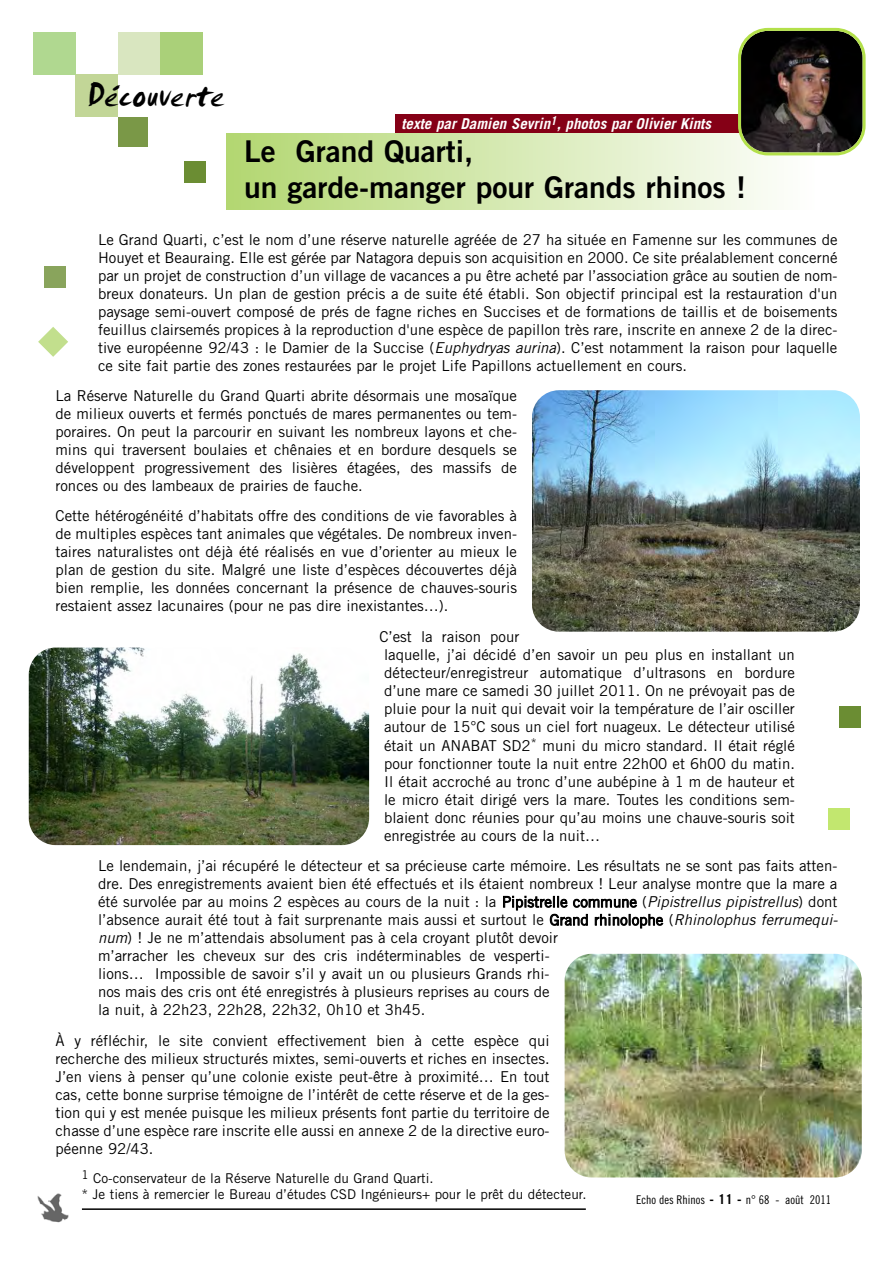
<style>
.page{position:relative;width:893px;height:1263px;background:#fff}
.page>*{position:absolute;margin:0;border:0;box-sizing:border-box;transform-origin:0 0}
.t1{font:36px "Smudger Plain";color:#000}
.t2{font:30px/36px "Trade Gothic Bold Two";color:#000}
.t3{font:15px/18px "Trade Gothic";color:#000;text-align:justify}
.t4{font:italic 700 15px "Trade Gothic";color:#fff}
.t5{font:13.5px/16.2px "Trade Gothic";color:#000}
.t6{font:12px "Trade Gothic Cond Eighteen";color:#000}
.s1{font-style:italic}
.s2{font-family:"Trade Gothic";font-weight:700;font-size:13.5px}
</style>
<div class="page">
<hr style="left:82px;top:1208px;width:504px;height:2px;background:#000">
<img style="left:38px;top:1193px;width:31px;height:30px">
<img style="left:532px;top:390px;width:328px;height:242px;border-radius:27px">
<img style="left:29px;top:647px;width:340px;height:198px;border-radius:27px">
<img style="left:565px;top:954px;width:297px;height:223px;border-radius:27px">
<div style="left:75px;top:74px;width:43px;height:43px;background:#c2d697"></div>
<div style="left:33px;top:32px;width:42px;height:42px;background:#b0d890"></div>
<div style="left:118px;top:32px;width:42px;height:42px;background:#d9e6c0"></div>
<div style="left:160px;top:32px;width:43px;height:42px;background:#aad079"></div>
<div style="left:118px;top:117px;width:30px;height:30px;background:#7a9847"></div>
<div style="left:184px;top:161px;width:22px;height:21px;background:#6b8d33"></div>
<div style="left:45px;top:267px;width:21px;height:21px;background:#89a45c"></div>
<div style="left:839px;top:706px;width:21px;height:21px;background:#6b8d33"></div>
<div style="left:828px;top:808px;width:21px;height:21px;background:#c2e76f"></div>
<svg style="left:38px;top:327px;width:30px;height:30px"></svg>
<div style="left:226px;top:133px;width:588px;height:77px;background:linear-gradient(to right,#b3d771,#fefefc)"></div>
<div style="left:395px;top:114px;width:369px;height:19px;background:#850016"></div>
<svg style="left:738px;top:28px;width:128px;height:127px;background:#3d392b"></svg>
<h1 class="t1" style="left:87px;top:73px;width:139px">Découverte</h1>
<p class="t4" style="left:401px;top:114px;width:311px">texte par Damien Sevrin<sup>1</sup>, photos par Olivier Kints</p>
<h2 class="t2" style="left:244px;top:132px;width:503px">Le Grand Quarti,<br>un garde-manger pour Grands rhinos !</h2>
<p class="t3" style="left:98px;top:231px;width:741px">Le Grand Quarti, c’est le nom d’une réserve naturelle agréée de 27 ha située en Famenne sur les communes de Houyet et Beauraing. Elle est gérée par Natagora depuis son acquisition en 2000. Ce site préalablement concerné par un projet de construction d’un village de vacances a pu être acheté par l’association grâce au soutien de nom&shy;breux donateurs. Un plan de gestion précis a de suite été établi. Son objectif principal est la restauration d'un paysage semi-ouvert composé de prés de fagne riches en Succises et de formations de taillis et de boisements feuillus clairsemés propices à la reproduction d'une espèce de papillon très rare, inscrite en annexe 2 de la direc&shy;tive européenne 92/43 : le Damier de la Succise (<span class="s1">Euphydryas aurina</span>). C’est notamment la raison pour laquelle ce site fait partie des zones restaurées par le projet Life Papillons actuellement en cours.</p>
<p class="t3" style="left:55px;top:387px;width:463px">La Réserve Naturelle du Grand Quarti abrite désormais une mosaïque de milieux ouverts et fermés ponctués de mares permanentes ou tem&shy;poraires. On peut la parcourir en suivant les nombreux layons et che&shy;mins qui traversent boulaies et chênaies et en bordure desquels se développent progressivement des lisières étagées, des massifs de ronces ou des lambeaux de prairies de fauche.</p>
<p class="t3" style="left:55px;top:507px;width:463px">Cette hétérogénéité d’habitats offre des conditions de vie favorables à de multiples espèces tant animales que végétales. De nombreux inven&shy;taires naturalistes ont déjà été réalisés en vue d’orienter au mieux le plan de gestion du site. Malgré une liste d’espèces découvertes déjà bien remplie, les données concernant la présence de chauves-souris restaient assez lacunaires (pour ne pas dire inexistantes…).</p>
<p class="t3" style="left:384px;top:627px;width:412px;text-align:left;text-indent:-5px">C’est la raison pour<br>laquelle, j’ai décidé d’en savoir un peu plus en installant un détecteur/enregistreur automatique d’ultrasons en bordure d’une mare ce samedi 30 juillet 2011. On ne prévoyait pas de pluie pour la nuit qui devait voir la température de l’air osciller autour de 15°C sous un ciel fort nuageux. Le détecteur utilisé</p>
<p class="t3" style="left:384px;top:737px;width:412px">était un ANABAT SD2<sup>*</sup> muni du micro standard. Il était réglé pour fonctionner toute la nuit entre 22h00 et 6h00 du matin.<br>Il était accroché au tronc d’une aubépine à 1 m de hauteur et le micro était dirigé vers la mare. Toutes les conditions sem&shy;blaient donc réunies pour qu’au moins une chauve-souris soit enregistrée au cours de la nuit…</p>
<p class="t3" style="left:98px;top:857px;width:745px;text-align:left">Le lendemain, j’ai récupéré le détecteur et sa précieuse carte mémoire. Les résultats ne se sont pas faits atten&shy;dre. Des enregistrements avaient bien été effectués et ils étaient nombreux ! Leur analyse montre que la mare a été survolée par au moins 2 espèces au cours de la nuit : la Pipistrelle commune (<span class="s1">Pipistrellus pipistrellus</span>) dont l’absence aurait été tout à fait surprenante mais aussi et surtout le Grand rhinolophe (<span class="s1">Rhinolophus ferrumequi&shy;num</span>) ! Je ne m’attendais absolument pas à cela croyant plutôt devoir<br>m’arracher les cheveux sur des cris indéterminables de vesperti-<br>lions… Impossible de savoir s’il y avait un ou plusieurs Grands rhi-<br>nos mais des cris ont été enregistrés à plusieurs reprises au cours de<br>la nuit, à 22h23, 22h28, 22h32, 0h10 et 3h45.</p>
<p class="t3" style="left:55px;top:1031px;width:496px">À y réfléchir, le site convient effectivement bien à cette espèce qui recherche des milieux structurés mixtes, semi-ouverts et riches en insectes.<br>J’en viens à penser qu’une colonie existe peut-être à proximité… En tout cas, cette bonne surprise témoigne de l’intérêt de cette réserve et de la ges&shy;tion qui y est menée puisque les milieux présents font partie du territoire de chasse d’une espèce rare inscrite elle aussi en annexe 2 de la directive euro&shy;péenne 92/43.</p>
<p class="t5" style="left:81px;top:1169px;width:507px"><sup>1</sup> Co-conservateur de la Réserve Naturelle du Grand Quarti.<br>* Je tiens à remercier le Bureau d’études CSD Ingénieurs+ pour le prêt du détecteur.</p>
<p class="t6" style="left:636px;top:1193px;width:196px">Echo des Rhinos <span class="s2">- 11 -</span> n° 68 - août 2011</p>
</div>
